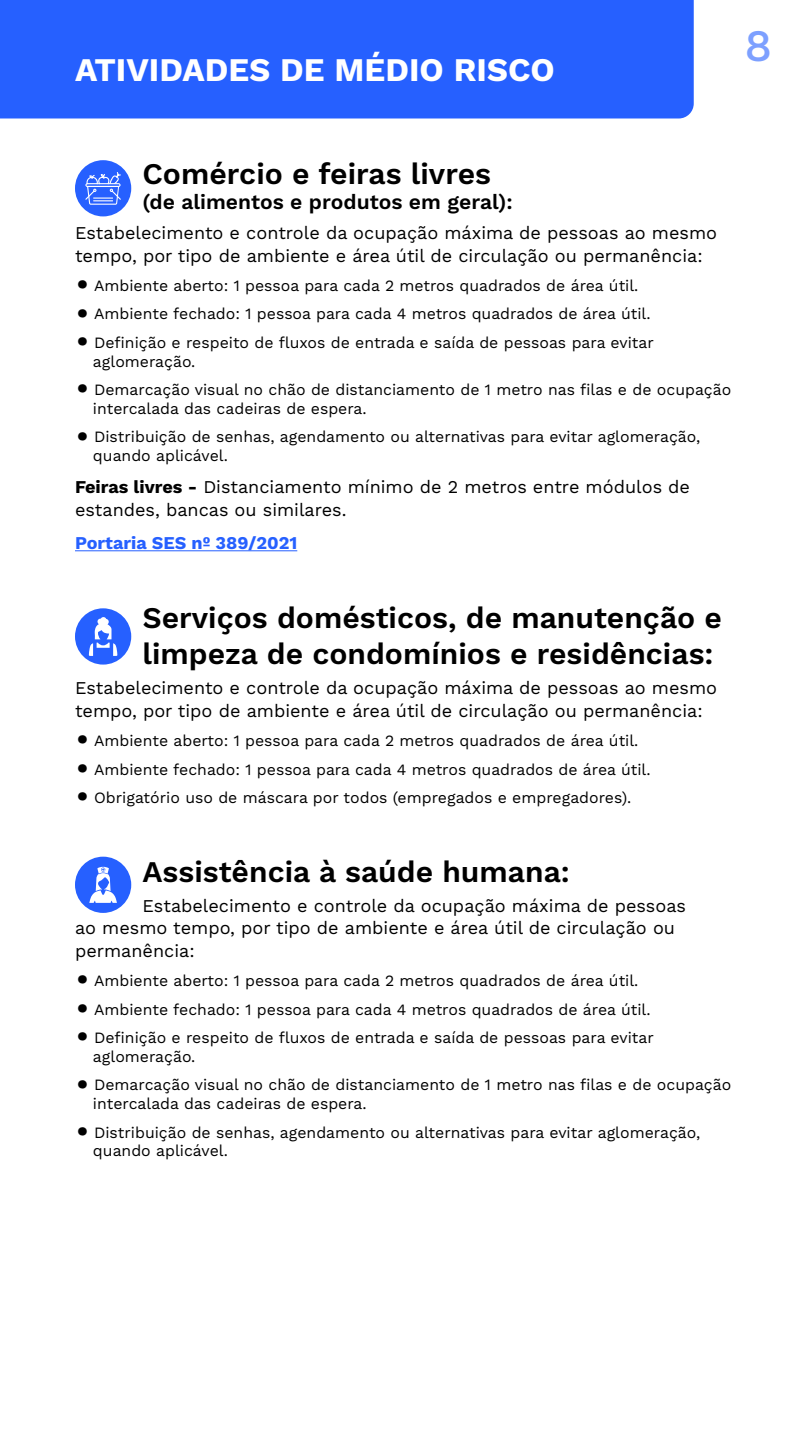
<style>
.page{position:relative;width:810px;height:1440px;background:#fff}
.page>*{position:absolute;margin:0;border:0;box-sizing:border-box;transform-origin:0 0}
.t1{font:500 45px "Work Sans";color:#7da0ff}
.t2{font:700 33px "Work Sans";color:#fff}
.t3{font:600 30px/36px "Work Sans";color:#000}
.t4{font:600 21px "Work Sans";color:#000}
.t5{font:18px/22.5px "Work Sans";color:#000}
.t6{font:700 18px "Work Sans";color:#2660ff}
.t7{font:15.75px/18.8px "Work Sans";color:#000}
.s1{font-size:34.5px}
.s2{font-weight:700}
</style>
<div class="page">
<div style="left:0;top:0;width:694px;height:118px;background:#2660ff"></div>
<hr style="left:75px;top:550px;width:222px;height:1px;background:#2660ff">
<div style="left:75px;top:857px;width:56px;height:56px;background:#2660ff;border-radius:50%"></div>
<svg style="left:89px;top:866px;width:28px;height:37px"></svg>
<div style="left:75px;top:160px;width:56px;height:56px;background:#2660ff;border-radius:50%"></div>
<svg style="left:85px;top:172px;width:36px;height:33px"></svg>
<div style="left:75px;top:608px;width:56px;height:57px;background:#2660ff;border-radius:50%"></div>
<svg style="left:89px;top:617px;width:28px;height:39px"></svg>
<h2 class="t2" style="left:75px;top:50px;width:481px">ATIVIDADES DE MÉDIO RISCO</h2>
<h1 class="t1" style="left:744px;top:20px;width:29px">8</h1>
<h3 class="t3" style="left:142px;top:157px;width:350px">Comércio e feiras livres</h3>
<h3 class="t4" style="left:142px;top:190px;width:372px">(de alimentos e produtos em geral):</h3>
<p class="t5" style="left:75px;top:223px;width:644px">Estabelecimento e controle da ocupação máxima de pessoas ao mesmo tempo, por tipo de ambiente e área útil de circulação ou permanência:</p>
<p class="t7" style="left:75px;top:277px;width:565px"><span class="s1">•</span> Ambiente aberto: 1 pessoa para cada 2 metros quadrados de área útil.</p>
<p class="t7" style="left:75px;top:305px;width:577px"><span class="s1">•</span> Ambiente fechado: 1 pessoa para cada 4 metros quadrados de área útil.</p>
<p class="t7" style="left:93px;top:334px;width:562px;text-indent:-18px"><span class="s1">•</span> Definição e respeito de fluxos de entrada e saída de pessoas para evitar aglomeração.</p>
<p class="t7" style="left:93px;top:381px;width:640px;text-indent:-18px"><span class="s1">•</span> Demarcação visual no chão de distanciamento de 1 metro nas filas e de ocupação intercalada das cadeiras de espera.</p>
<p class="t7" style="left:93px;top:428px;width:609px;text-indent:-18px"><span class="s1">•</span> Distribuição de senhas, agendamento ou alternativas para evitar aglomeração, quando aplicável.</p>
<p class="t5" style="left:75px;top:477px;width:617px"><span class="s2">Feiras livres -</span> Distanciamento mínimo de 2 metros entre módulos de estandes, bancas ou similares.</p>
<p class="t6" style="left:75px;top:532px;width:224px">Portaria SES nº 389/2021</p>
<h3 class="t3" style="left:142px;top:602px;width:581px">Serviços domésticos, de manutenção e limpeza de condomínios e residências:</h3>
<p class="t5" style="left:75px;top:678px;width:644px">Estabelecimento e controle da ocupação máxima de pessoas ao mesmo tempo, por tipo de ambiente e área útil de circulação ou permanência:</p>
<p class="t7" style="left:75px;top:732px;width:565px"><span class="s1">•</span> Ambiente aberto: 1 pessoa para cada 2 metros quadrados de área útil.</p>
<p class="t7" style="left:75px;top:761px;width:577px"><span class="s1">•</span> Ambiente fechado: 1 pessoa para cada 4 metros quadrados de área útil.</p>
<p class="t7" style="left:75px;top:789px;width:558px"><span class="s1">•</span> Obrigatório uso de máscara por todos (empregados e empregadores).</p>
<h3 class="t3" style="left:142px;top:855px;width:429px">Assistência à saúde humana:</h3>
<p class="t5" style="left:75px;top:895px;width:613px;text-indent:68px">Estabelecimento e controle da ocupação máxima de pessoas ao mesmo tempo, por tipo de ambiente e área útil de circulação ou permanência:</p>
<p class="t7" style="left:75px;top:972px;width:565px"><span class="s1">•</span> Ambiente aberto: 1 pessoa para cada 2 metros quadrados de área útil.</p>
<p class="t7" style="left:75px;top:1001px;width:577px"><span class="s1">•</span> Ambiente fechado: 1 pessoa para cada 4 metros quadrados de área útil.</p>
<p class="t7" style="left:93px;top:1029px;width:562px;text-indent:-18px"><span class="s1">•</span> Definição e respeito de fluxos de entrada e saída de pessoas para evitar aglomeração.</p>
<p class="t7" style="left:93px;top:1076px;width:640px;text-indent:-18px"><span class="s1">•</span> Demarcação visual no chão de distanciamento de 1 metro nas filas e de ocupação intercalada das cadeiras de espera.</p>
<p class="t7" style="left:93px;top:1124px;width:609px;text-indent:-18px"><span class="s1">•</span> Distribuição de senhas, agendamento ou alternativas para evitar aglomeração, quando aplicável.</p>
</div>
